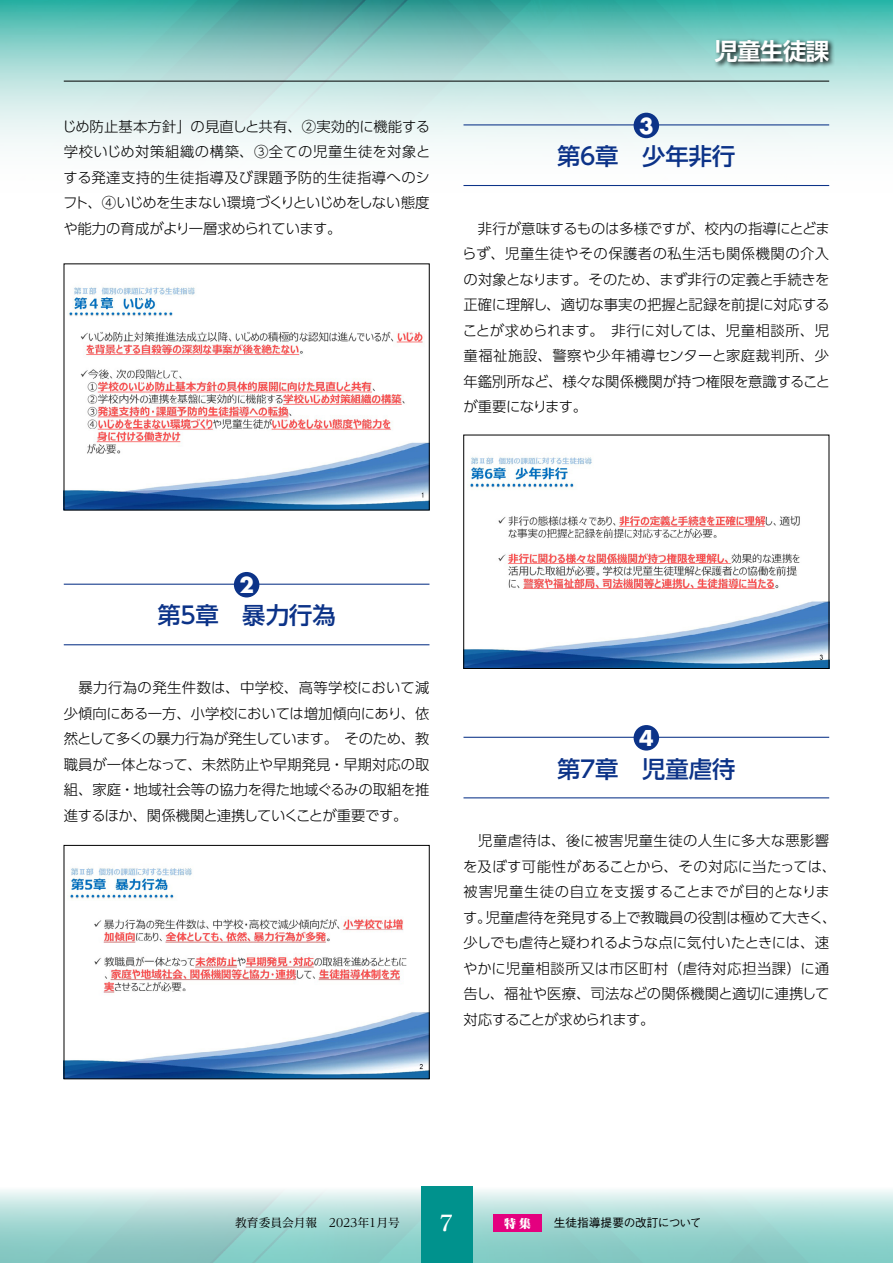
<style>
.page{position:relative;width:893px;height:1263px;background:#fff}
.page>*{position:absolute;margin:0;border:0;box-sizing:border-box;transform-origin:0 0}
.t1{font:500 23.4px "UD Shin Go Pro";color:#0c3388}
.t2{font:700 23.4px "UD Shin Go Pro De";letter-spacing:-.025em;color:#fff}
.t3{font:700 21.3px "Futura Std";color:#fff}
.t4{font:700 21.3px "Reim Pro";color:#fff}
.t5{font:300 14.4px/25.5px "UD Shin Go Pro";color:#000;text-align:justify}
.t6{font:11.7px "Reim Pro";color:#000}
.t7{font:500 11.7px "Gothic BBB Pro";letter-spacing:-.015em;color:#000}
.s1{font-family:"Reim Pro";font-weight:900;color:#fff}
</style>
<div class="page">
<img style="left:0;top:1186px;width:893px;height:77px">
<div style="left:421px;top:1186px;width:51px;height:77px;background:#00928d"></div>
<div style="left:493px;top:1214px;width:49px;height:17px;background:#e4007f"></div>
<img style="left:0;top:0;width:893px;height:187px">
<svg style="left:712px;top:37px;width:122px;height:31px;background:#5d8783"></svg>
<hr style="left:64px;top:81px;width:765px;height:1px;background:#000">
<hr style="left:64px;top:584px;width:365px;height:1px;background:#0c3388">
<hr style="left:64px;top:644px;width:365px;height:1px;background:#0c3388">
<img style="left:66px;top:287px;width:361px;height:221px">
<div style="left:234px;top:572px;width:25px;height:25px;background:#0c3388;border-radius:50%"></div>
<img style="left:66px;top:868px;width:361px;height:209px">
<div style="left:64px;top:845px;width:365px;height:234px;border:1px solid #000"></div>
<hr style="left:463px;top:124px;width:366px;height:1px;background:#0c3388">
<hr style="left:463px;top:185px;width:366px;height:1px;background:#0c3388">
<hr style="left:463px;top:737px;width:366px;height:1px;background:#0c3388">
<hr style="left:463px;top:797px;width:366px;height:1px;background:#0c3388">
<div style="left:634px;top:113px;width:25px;height:25px;background:#0c3388;border-radius:50%"></div>
<img style="left:465px;top:457px;width:362px;height:210px">
<div style="left:463px;top:435px;width:366px;height:234px;border:1px solid #000"></div>
<div style="left:634px;top:725px;width:25px;height:25px;background:#0c3388;border-radius:50%"></div>
<p class="t5" style="left:62px;top:113px;width:370px">じめ防止基本方針」の見直しと共有、②実効的に機能する学校いじめ対策組織の構築、③全ての児童生徒を対象とする発達支持的生徒指導及び課題予防的生徒指導へのシフト、④いじめを生まない環境づくりといじめをしない態度や能力の育成がより一層求められています。</p>
<h1 class="t2" style="left:715px;top:32px;width:116px">児童生徒課</h1>
<h2 class="t3" style="left:639px;top:111px;width:16px">3</h2>
<h1 class="t1" style="left:557px;top:137px;width:180px">第６章　少年非行</h1>
<p class="t5" style="left:462px;top:215px;width:369px">　非行が意味するものは多様ですが、校内の指導にとどまらず、児童生徒やその保護者の私生活も関係機関の介入の対象となります。そのため、まず非行の定義と手続きを正確に理解し、適切な事実の把握と記録を前提に対応することが求められます。 非行に対しては、児童相談所、児童福祉施設、警察や少年補導センターと家庭裁判所、少年鑑別所など、様々な関係機関が持つ権限を意識することが重要になります。</p>
<h2 class="t3" style="left:239px;top:571px;width:16px">2</h2>
<h1 class="t1" style="left:157px;top:596px;width:180px">第５章　暴力行為</h1>
<p class="t5" style="left:64px;top:674px;width:367px">　暴力行為の発生件数は、中学校、高等学校において減少傾向にある一方、小学校においては増加傾向にあり、依然として多くの暴力行為が発生しています。 そのため、教職員が一体となって、未然防止や早期発見・早期対応の取組、家庭・地域社会等の協力を得た地域ぐるみの取組を推進するほか、関係機関と連携していくことが重要です。</p>
<h2 class="t3" style="left:639px;top:724px;width:16px">4</h2>
<h1 class="t1" style="left:557px;top:750px;width:180px">第７章　児童虐待</h1>
<p class="t5" style="left:463px;top:827px;width:375px;text-align:left">　児童虐待は、後に被害児童生徒の人生に多大な悪影響を及ぼす可能性があることから、その対応に当たっては、被害児童生徒の自立を支援することまでが目的となります。児童虐待を発見する上で教職員の役割は極めて大きく、少しでも虐待と疑われるような点に気付いたときには、速やかに児童相談所又は市区町村（虐待対応担当課）に通告し、福祉や医療、司法などの関係機関と適切に連携して対応することが求められます。</p>
<p class="t6" style="left:235px;top:1213px;width:178px">教育委員会月報　2023年1月号　</p>
<h2 class="t4" style="left:440px;top:1205px;width:15px">7</h2>
<p class="t7" style="left:505px;top:1213px;width:198px"><span class="s1">特 集</span> 　生徒指導提要の改訂について</p>
</div>
